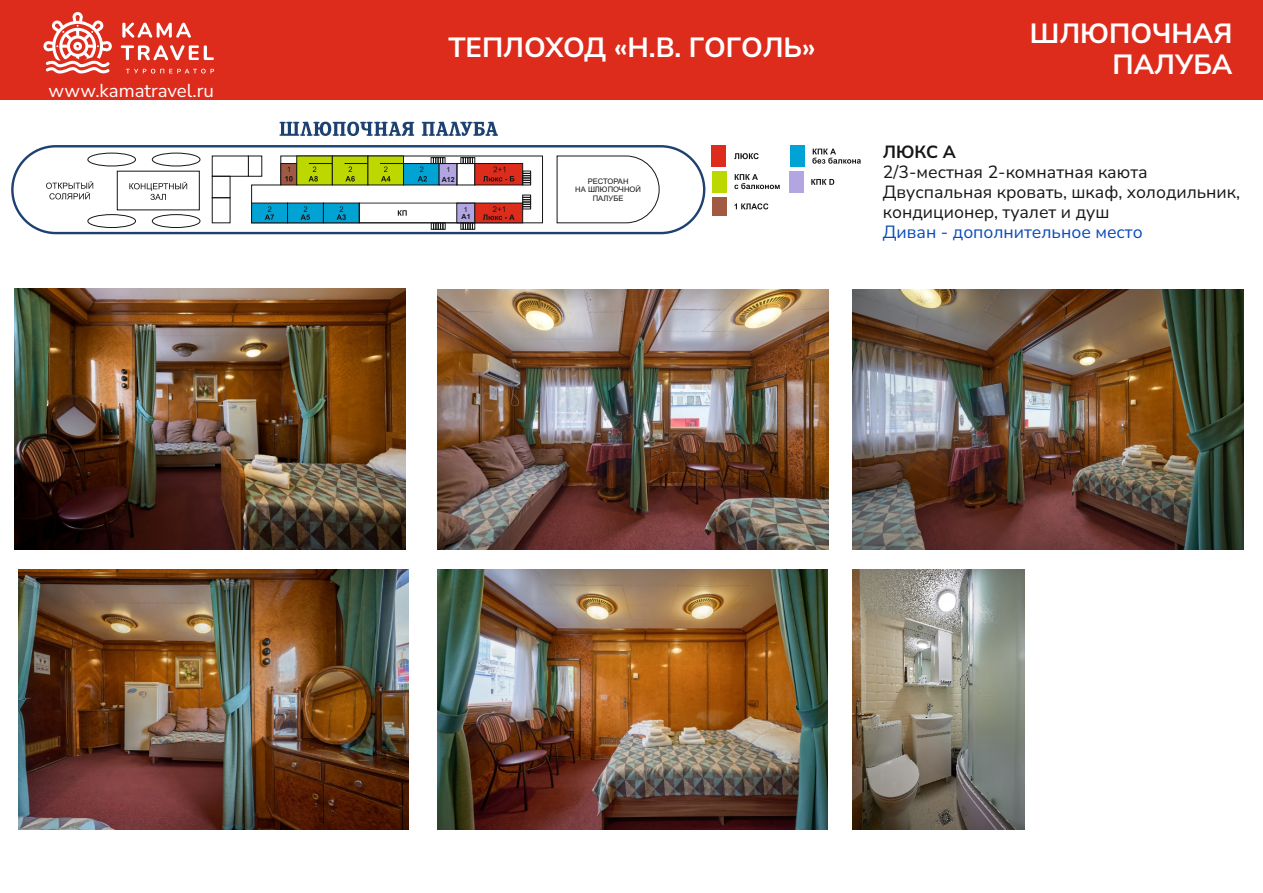
<style>
.page{position:relative;width:1263px;height:893px;background:#fff}
.page>*{position:absolute;margin:0;border:0;box-sizing:border-box;transform-origin:0 0}
.t1{font:700 27.75px/31.7px "Nunito Sans";color:#fff;text-align:right}
.t2{font:18.6px "Nunito Sans";color:#fff}
.t3{font:17.55px/20.1px "Nunito Sans";color:#151616}
.t4{font:17.55px "Nunito Sans";color:#0a4aba}
.t5{font:700 17.55px "Nunito Sans";color:#151616}
.t6{font:7.65px/8.6px "Arial";color:#151616;text-align:center}
.t7{font:700 7.05px "Arial";color:#151616}
.t8{font:7.05px "Arial";color:#151616}
</style>
<div class="page">
<div style="left:0;top:0;width:1263px;height:100px;background:#dd2b1c"></div>
<svg style="left:121px;top:23px;width:93px;height:37px"></svg>
<svg style="left:126px;top:69px;width:88px;height:5px"></svg>
<svg style="left:43px;top:12px;width:69px;height:62px"></svg>
<div style="left:11px;top:145px;width:694px;height:89px;border:5px solid #1d4170;border-radius:42px"></div>
<div style="left:14px;top:147px;width:689px;height:85px;background:#fff;border-radius:42px"></div>
<svg style="left:556px;top:155px;width:103px;height:68px"></svg>
<div style="left:117px;top:171px;width:83px;height:39px;border:1px solid #151616"></div>
<div style="left:152px;top:153px;width:48px;height:13px;border:1px solid #151616;border-radius:50%"></div>
<div style="left:88px;top:153px;width:48px;height:13px;border:1px solid #151616;border-radius:50%"></div>
<div style="left:152px;top:214px;width:48px;height:14px;border:1px solid #151616;border-radius:50%"></div>
<div style="left:88px;top:214px;width:48px;height:14px;border:1px solid #151616;border-radius:50%"></div>
<svg style="left:129px;top:182px;width:58px;height:18px"></svg>
<svg style="left:46px;top:181px;width:47px;height:18px"></svg>
<svg style="left:280px;top:122px;width:218px;height:14px"></svg>
<svg style="left:212px;top:155px;width:331px;height:75px"></svg>
<div style="left:712px;top:171px;width:14px;height:21px;background:#bcd800"></div>
<svg style="left:734px;top:174px;width:46px;height:15px"></svg>
<div style="left:790px;top:145px;width:14px;height:22px;background:#00a3d4"></div>
<svg style="left:812px;top:149px;width:49px;height:15px"></svg>
<div style="left:790px;top:171px;width:14px;height:22px;background:#b2a5e2"></div>
<svg style="left:811px;top:179px;width:23px;height:6px"></svg>
<div style="left:712px;top:145px;width:14px;height:22px;background:#dd2b1c"></div>
<svg style="left:734px;top:153px;width:25px;height:6px"></svg>
<div style="left:712px;top:197px;width:14px;height:19px;background:#a05943"></div>
<svg style="left:734px;top:203px;width:34px;height:6px"></svg>
<img style="left:437px;top:289px;width:391px;height:260px">
<img style="left:14px;top:289px;width:391px;height:260px">
<img style="left:438px;top:570px;width:390px;height:259px">
<img style="left:18px;top:570px;width:390px;height:259px">
<img style="left:852px;top:570px;width:173px;height:259px">
<img style="left:852px;top:289px;width:391px;height:260px">
<p class="t2" style="left:49px;top:79px;width:167px">www.kamatravel.ru</p>
<h1 class="t1" style="left:448px;top:32px;width:369px">ТЕПЛОХОД «Н.В. ГОГОЛЬ»</h1>
<p class="t8" style="left:446px;top:167px;width:5px">1</p>
<p class="t7" style="left:442px;top:176px;width:14px">А12</p>
<p class="t8" style="left:464px;top:207px;width:5px">1</p>
<p class="t7" style="left:462px;top:214px;width:10px">А1</p>
<p class="t6" style="left:575px;top:177px;width:67px">РЕСТОРАН<br>НА ШЛЮПОЧНОЙ<br>ПАЛУБЕ</p>
<h1 class="t1" style="left:1030px;top:18px;width:204px">ШЛЮПОЧНАЯ<br>ПАЛУБА</h1>
<p class="t5" style="left:883px;top:140px;width:75px">ЛЮКС А</p>
<p class="t3" style="left:883px;top:162px;width:359px">2/3-местная 2-комнатная каюта<br>Двуспальная кровать, шкаф, холодильник, кондиционер, туалет и душ</p>
<p class="t4" style="left:883px;top:221px;width:261px">Диван - дополнительное место</p>
</div>
